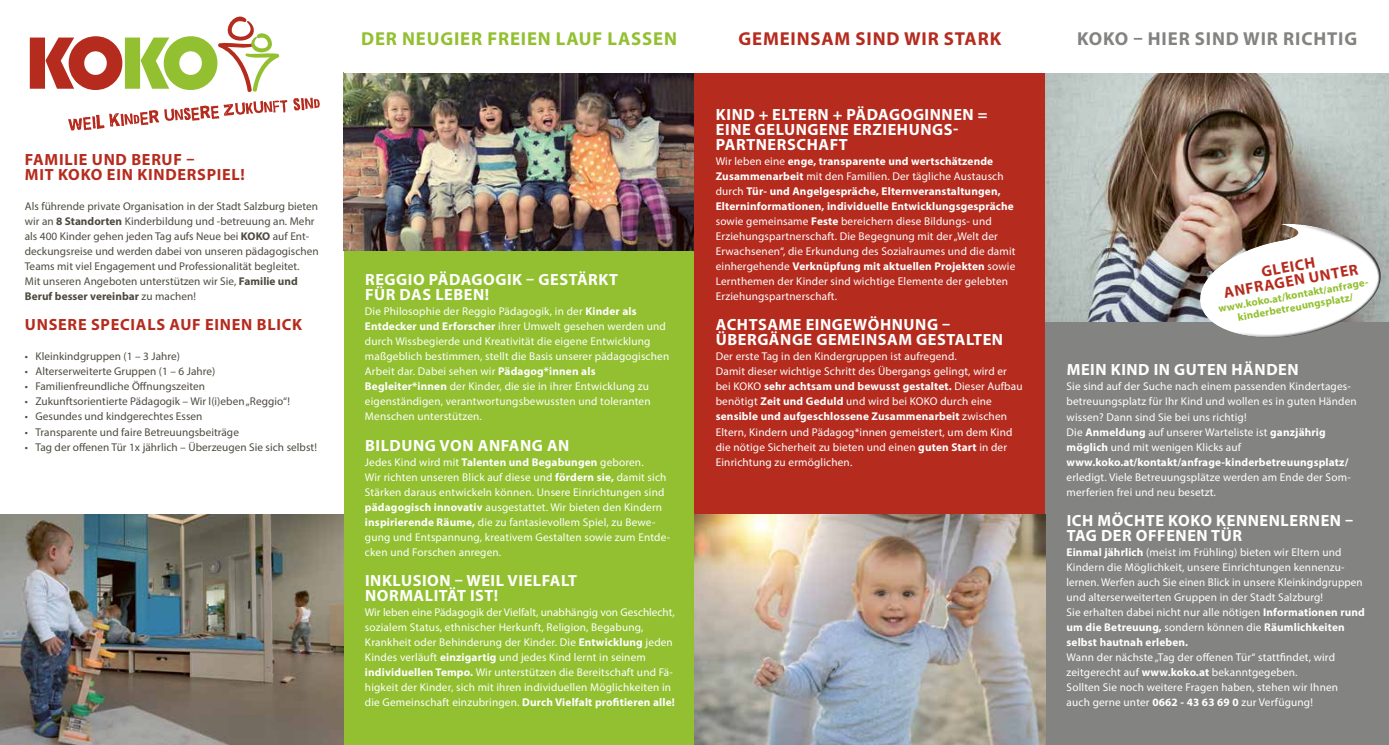
<style>
.page{position:relative;width:1389px;height:745px;background:#fff}
.page>*{position:absolute;margin:0;border:0;box-sizing:border-box;transform-origin:0 0}
.t1{font:700 18.75px "Myriad Pro";letter-spacing:.045em;color:#92c030}
.t2{font:700 18.75px "Myriad Pro";letter-spacing:.045em;color:#838481}
.t3{font:700 18.75px "Myriad Pro";letter-spacing:.045em;color:#b52c1f}
.t4{font:700 16.25px/15px "Myriad Pro";letter-spacing:.035em;color:#fff}
.t5{font:700 16.25px/15px "Myriad Pro";letter-spacing:.045em;color:#b52c1f}
.t6{font:700 15.5px/14.2px "Myriad Pro";color:#b52c1f;text-align:center}
.t7{font:11.25px/15px "Myriad Pro";letter-spacing:.015em;color:#fff}
.t8{font:11.25px/15px "Myriad Pro";letter-spacing:.005em;color:#4e4a40}
.t9{font:700 10.62px/11.9px "Myriad Pro";color:#92c030;text-align:center}
.s1{font-weight:700}
</style>
<div class="page">
<div style="left:344px;top:245px;width:350px;height:499px;background:#92c030"></div>
<div style="left:1045px;top:300px;width:344px;height:444px;background:#838481"></div>
<svg style="left:30px;top:16px;width:250px;height:76px"></svg>
<svg style="left:68px;top:100px;width:219px;height:30px"></svg>
<svg style="left:293px;top:98px;width:27px;height:12px"></svg>
<img style="left:344px;top:73px;width:350px;height:177px">
<img style="left:1045px;top:73px;width:344px;height:248px">
<div style="left:694px;top:73px;width:351px;height:445px;background:#b52c1f"></div>
<img style="left:694px;top:514px;width:351px;height:230px">
<img style="left:0;top:514px;width:344px;height:230px">
<svg style="left:1188px;top:210px;width:201px;height:128px"></svg>
<h2 class="t5" style="left:25px;top:151px;width:221px">FAMILIE UND BERUF –<br>MIT KOKO EIN KINDERSPIEL!</h2>
<p class="t8" style="left:25px;top:199px;width:295px">Als führende private Organisation in der Stadt Salzburg bieten wir an <span class="s1">8 Standorten</span> Kinderbildung und -betreuung an. Mehr als 400 Kinder gehen jeden Tag aufs Neue bei <span class="s1">KOKO</span> auf Ent&shy;deckungsreise und werden dabei von unseren pädagogischen Teams mit viel Engagement und Professionalität begleitet.<br>Mit unseren Angeboten unterstützen wir Sie, <span class="s1">Familie und Beruf besser vereinbar</span> zu machen!</p>
<h2 class="t5" style="left:25px;top:316px;width:279px">UNSERE SPECIALS AUF EINEN BLICK</h2>
<p class="t8" style="left:25px;top:349px;width:157px">• Kleinkindgruppen (1 – 3 Jahre)</p>
<p class="t8" style="left:25px;top:364px;width:192px">• Alterserweiterte Gruppen (1 – 6 Jahre)</p>
<p class="t8" style="left:25px;top:379px;width:182px">• Familienfreundliche Öffnungszeiten</p>
<p class="t8" style="left:25px;top:394px;width:267px">• Zukunftsorientierte Pädagogik – Wir l(i)eben „Reggio“!</p>
<p class="t8" style="left:25px;top:409px;width:179px">• Gesundes und kindgerechtes Essen</p>
<p class="t8" style="left:25px;top:424px;width:216px">• Transparente und faire Betreuungsbeiträge</p>
<p class="t8" style="left:25px;top:439px;width:294px">• Tag der offenen Tür 1x jährlich – Überzeugen Sie sich selbst!</p>
<h1 class="t1" style="left:361px;top:26px;width:317px">DER NEUGIER FREIEN LAUF LASSEN</h1>
<h1 class="t3" style="left:739px;top:26px;width:264px">GEMEINSAM SIND WIR STARK</h1>
<h1 class="t2" style="left:1077px;top:26px;width:282px">KOKO – HIER SIND WIR RICHTIG</h1>
<h2 class="t4" style="left:365px;top:271px;width:254px">REGGIO PÄDAGOGIK – GESTÄRKT<br>FÜR DAS LEBEN!</h2>
<p class="t7" style="left:365px;top:304px;width:306px">Die Philosophie der Reggio Pädagogik, in der <span class="s1">Kinder als Entdecker und Erforscher</span> ihrer Umwelt gesehen werden und durch Wissbegierde und Kreativität die eigene Entwicklung maßgeblich bestimmen, stellt die Basis unserer pädagogischen Arbeit dar. Dabei sehen wir <span class="s1">Pädagog*innen als Begleiter*innen</span> der Kinder, die sie in ihrer Entwicklung zu eigenständigen, verantwortungsbewussten und toleranten Menschen unterstützen.</p>
<h2 class="t4" style="left:365px;top:436px;width:206px">BILDUNG VON ANFANG AN</h2>
<p class="t7" style="left:365px;top:454px;width:307px">Jedes Kind wird mit <span class="s1">Talenten und Begabungen</span> geboren.<br>Wir richten unseren Blick auf diese und <span class="s1">fördern sie,</span> damit sich Stärken daraus entwickeln können. Unsere Einrichtungen sind <span class="s1">pädagogisch innovativ</span> ausgestattet. Wir bieten den Kindern <span class="s1">inspirierende Räume,</span> die zu fantasievollem Spiel, zu Bewe&shy;gung und Entspannung, kreativem Gestalten sowie zum Entde&shy;cken und Forschen anregen.</p>
<h2 class="t4" style="left:365px;top:571px;width:214px">INKLUSION – WEIL VIELFALT<br>NORMALITÄT IST!</h2>
<p class="t7" style="left:365px;top:604px;width:311px">Wir leben eine Pädagogik der Vielfalt, unabhängig von Geschlecht, sozialem Status, ethnischer Herkunft, Religion, Begabung, Krankheit oder Behinderung der Kinder. Die <span class="s1">Entwicklung</span> jeden Kindes verläuft <span class="s1">einzigartig</span> und jedes Kind lernt in seinem <span class="s1">individuellen Tempo.</span> Wir unterstützen die Bereitschaft und Fä&shy;higkeit der Kinder, sich mit ihren individuellen Möglichkeiten in die Gemeinschaft einzubringen. <span class="s1">Durch Vielfalt profitieren alle!</span></p>
<h2 class="t4" style="left:716px;top:106px;width:273px">KIND + ELTERN + PÄDAGOGINNEN =<br>EINE GELUNGENE ERZIEHUNGS-<br>PARTNERSCHAFT</h2>
<p class="t7" style="left:716px;top:154px;width:301px">Wir leben eine <span class="s1">enge, transparente und wertschätzende Zusammenarbeit</span> mit den Familien. Der tägliche Austausch durch <span class="s1">Tür- und Angelgespräche, Elternveranstaltungen, Elterninformationen, individuelle Entwicklungsgespräche </span>sowie gemeinsame <span class="s1">Feste</span> bereichern diese Bildungs- und Erziehungspartnerschaft. Die Begegnung mit der „Welt der Erwachsenen“, die Erkundung des Sozialraumes und die damit einhergehende <span class="s1">Verknüpfung mit aktuellen Projekten</span> sowie Lernthemen der Kinder sind wichtige Elemente der gelebten Erziehungspartnerschaft.</p>
<h2 class="t4" style="left:716px;top:316px;width:289px">ACHTSAME EINGEWÖHNUNG –<br>ÜBERGÄNGE GEMEINSAM GESTALTEN</h2>
<p class="t7" style="left:716px;top:349px;width:308px">Der erste Tag in den Kindergruppen ist aufregend.<br>Damit dieser wichtige Schritt des Übergangs gelingt, wird er bei KOKO <span class="s1">sehr achtsam und bewusst gestaltet.</span> Dieser Aufbau benötigt <span class="s1">Zeit und Geduld</span> und wird bei KOKO durch eine <span class="s1">sensible und aufgeschlossene Zusammenarbeit</span> zwischen Eltern, Kindern und Pädagog*innen gemeistert, um dem Kind die nötige Sicherheit zu bieten und einen <span class="s1">guten Start</span> in der Einrichtung zu ermöglichen.</p>
<h2 class="t4" style="left:1067px;top:361px;width:233px">MEIN KIND IN GUTEN HÄNDEN</h2>
<h3 class="t6" style="left:1220px;top:271px;width:138px;rotate:-10deg">GLEICH<br>ANFRAGEN UNTER</h3>
<p class="t9" style="left:1217px;top:302px;width:155px;rotate:-10deg">www.koko.at/kontakt/anfrage&shy;kinderbetreuungsplatz/</p>
<p class="t7" style="left:1067px;top:379px;width:292px">Sie sind auf der Suche nach einem passenden Kindertages&shy;betreuungsplatz für Ihr Kind und wollen es in guten Händen wissen? Dann sind Sie bei uns richtig!<br>Die <span class="s1">Anmeldung</span> auf unserer Warteliste ist <span class="s1">ganzjährig möglich</span> und mit wenigen Klicks auf <span class="s1">www.koko.at/kontakt/anfrage-kinderbetreuungsplatz/</span></p>
<p class="t7" style="left:1067px;top:469px;width:286px">erledigt. Viele Betreuungsplätze werden am Ende der Som&shy;merferien frei und neu besetzt.</p>
<h2 class="t4" style="left:1067px;top:511px;width:288px">ICH MÖCHTE KOKO KENNENLERNEN –<br>TAG DER OFFENEN TÜR</h2>
<p class="t7" style="left:1067px;top:544px;width:300px"><span class="s1">Einmal jährlich</span> (meist im Frühling) bieten wir Eltern und Kindern die Möglichkeit, unsere Einrichtungen kennenzu&shy;lernen. Werfen auch Sie einen Blick in unsere Kleinkindgruppen und alterserweiterten Gruppen in der Stadt Salzburg!<br>Sie erhalten dabei nicht nur alle nötigen <span class="s1">Informationen rund um die Betreuung,</span> sondern können die <span class="s1">Räumlichkeiten selbst hautnah erleben.</span></p>
<p class="t7" style="left:1067px;top:649px;width:273px">Wann der nächste „Tag der offenen Tür“ stattfindet, wird zeitgerecht auf <span class="s1">www.koko.at</span> bekanntgegeben.<br>Sollten Sie noch weitere Fragen haben, stehen wir Ihnen auch gerne unter <span class="s1">0662 - 43 63 69 0</span> zur Verfügung!</p>
</div>
